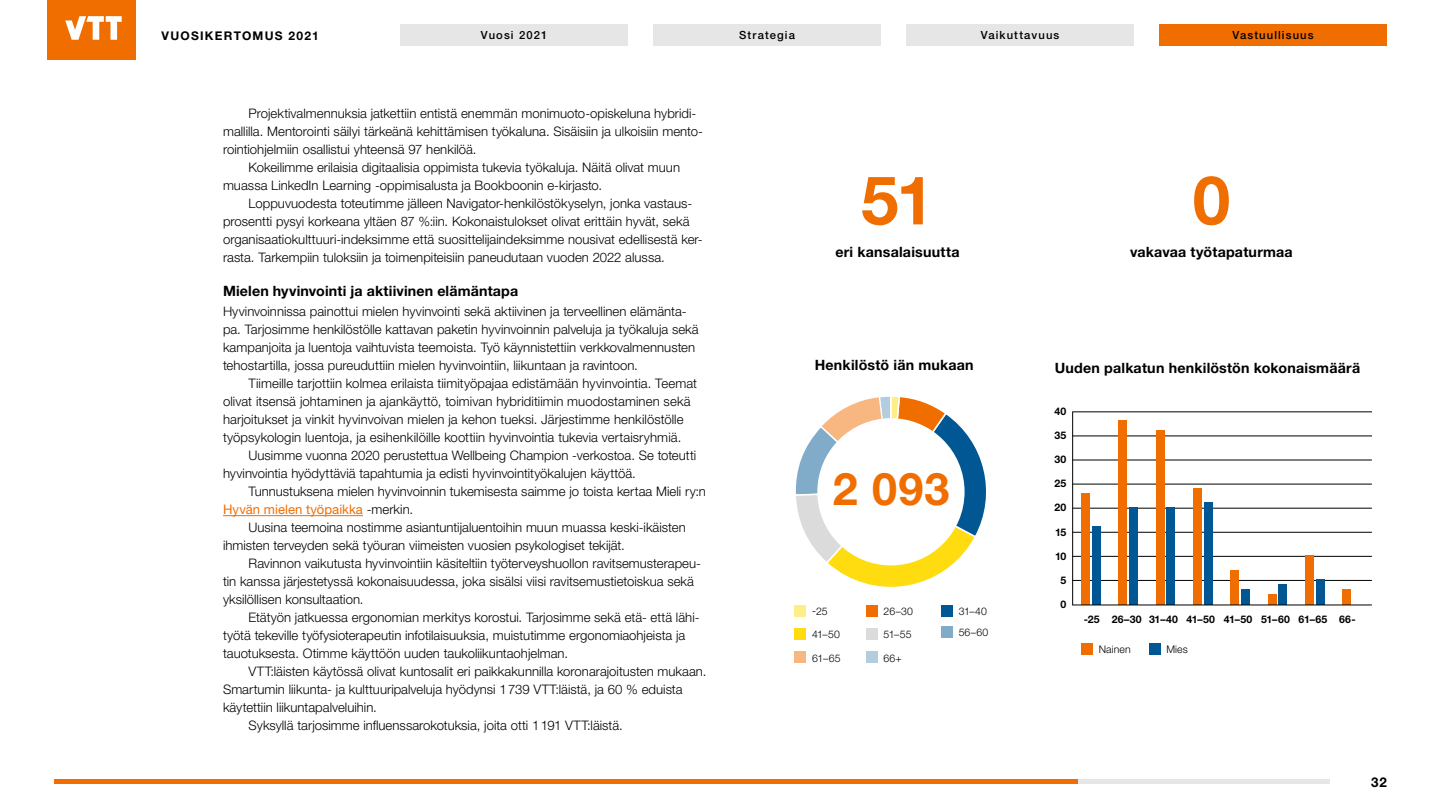
<style>
.page{position:relative;width:1440px;height:810px;background:#fff}
.page>*{position:absolute;margin:0;border:0;box-sizing:border-box;transform-origin:0 0}
.t1{font:700 67.5px "Helvetica Neue LT Std";color:#f06e00}
.t2{font:700 45px "Helvetica Neue LT Std";color:#f06e00}
.t3{font:700 14.25px "Helvetica Neue LT Std";letter-spacing:.015em;color:#000}
.t4{font:700 13.5px "Helvetica Neue LT Std";color:#000}
.t5{font:300 13.12px/18px "Helvetica Neue LT Std";color:#000}
.t6{font:13.12px "Helvetica Neue LT Std";color:#f06e00}
.t7{font:700 12px "Helvetica Neue LT Std";letter-spacing:.1em;color:#000}
.t8{font:500 11.25px "Helvetica Neue LT Std";letter-spacing:.1em;color:#000}
.t9{font:700 10.5px "Helvetica Neue LT Std";letter-spacing:.015em;color:#000}
.t10{font:300 10.5px "Helvetica Neue LT Std";letter-spacing:.005em;color:#000}
.s1{font-weight:300;color:#000}
.s2{font-size:12px}
</style>
<div class="page">
<hr style="left:55px;top:780px;width:1275px;height:4px;background:#e6e6e6">
<hr style="left:54px;top:780px;width:1024px;height:4px;background:#f06e00">
<hr style="left:223px;top:515px;width:140px;height:1px;background:#f06e00">
<div style="left:866px;top:605px;width:12px;height:12px;background:#f06e00"></div>
<div style="left:794px;top:605px;width:12px;height:12px;background:#ffed87"></div>
<div style="left:941px;top:605px;width:12px;height:12px;background:#005794"></div>
<div style="left:795px;top:628px;width:11px;height:12px;background:#ffdc0f"></div>
<div style="left:866px;top:628px;width:12px;height:12px;background:#dbdbdb"></div>
<div style="left:941px;top:627px;width:12px;height:11px;background:#80abc9"></div>
<div style="left:795px;top:651px;width:11px;height:12px;background:#f8b780"></div>
<div style="left:866px;top:651px;width:12px;height:12px;background:#b3cddf"></div>
<svg style="left:795px;top:396px;width:191px;height:191px"></svg>
<div style="left:817px;top:418px;width:148px;height:147px;background:#fff;border-radius:50%"></div>
<hr style="left:1073px;top:436px;width:299px;height:1px;background:#000">
<hr style="left:1072px;top:412px;width:300px;height:1px;background:#000">
<hr style="left:1072px;top:460px;width:300px;height:1px;background:#000">
<hr style="left:1072px;top:484px;width:300px;height:1px;background:#000">
<hr style="left:1072px;top:508px;width:300px;height:1px;background:#000">
<hr style="left:1072px;top:532px;width:300px;height:1px;background:#000">
<hr style="left:1072px;top:556px;width:300px;height:1px;background:#000">
<hr style="left:1072px;top:580px;width:300px;height:1px;background:#000">
<hr style="left:1072px;top:412px;width:1px;height:193px;background:#000">
<div style="left:1092px;top:527px;width:9px;height:78px;background:#005794"></div>
<div style="left:1081px;top:493px;width:9px;height:112px;background:#f06e00"></div>
<div style="left:1241px;top:590px;width:9px;height:15px;background:#005794"></div>
<div style="left:1231px;top:570px;width:8px;height:35px;background:#f06e00"></div>
<div style="left:1129px;top:508px;width:9px;height:97px;background:#005794"></div>
<div style="left:1119px;top:420px;width:8px;height:185px;background:#f06e00"></div>
<div style="left:1279px;top:585px;width:8px;height:20px;background:#005794"></div>
<div style="left:1268px;top:594px;width:8px;height:11px;background:#f06e00"></div>
<div style="left:1167px;top:508px;width:8px;height:97px;background:#005794"></div>
<div style="left:1156px;top:430px;width:9px;height:175px;background:#f06e00"></div>
<div style="left:1316px;top:580px;width:8px;height:25px;background:#005794"></div>
<div style="left:1305px;top:556px;width:9px;height:49px;background:#f06e00"></div>
<div style="left:1204px;top:503px;width:8px;height:102px;background:#005794"></div>
<div style="left:1193px;top:488px;width:9px;height:117px;background:#f06e00"></div>
<div style="left:1343px;top:590px;width:8px;height:15px;background:#f06e00"></div>
<hr style="left:1073px;top:605px;width:299px;height:1px;background:#000">
<div style="left:1081px;top:644px;width:12px;height:11px;background:#f06e00"></div>
<div style="left:1149px;top:644px;width:11px;height:11px;background:#005794"></div>
<div style="left:48px;top:0;width:88px;height:59px;background:#f06e00"></div>
<svg style="left:65px;top:16px;width:57px;height:24px"></svg>
<div style="left:400px;top:24px;width:228px;height:22px;background:#e6e6e6"></div>
<div style="left:653px;top:24px;width:228px;height:22px;background:#e6e6e6"></div>
<div style="left:906px;top:24px;width:228px;height:22px;background:#e6e6e6"></div>
<div style="left:1159px;top:24px;width:228px;height:22px;background:#f06e00"></div>
<p class="t7" style="left:162px;top:28px;width:159px">VUOSIKERTOMUS 2021</p>
<p class="t8" style="left:1233px;top:29px;width:83px">Vastuullisuus</p>
<p class="t8" style="left:481px;top:29px;width:68px">Vuosi 2021</p>
<p class="t8" style="left:739px;top:29px;width:57px">Strategia</p>
<p class="t8" style="left:981px;top:29px;width:80px">Vaikuttavuus</p>
<p class="t5" style="left:249px;top:104px;width:449px">Projektivalmennuksia jatkettiin entistä enemmän monimuoto-opiskeluna hybridi-</p>
<p class="t5" style="left:223px;top:122px;width:481px">mallilla. Mentorointi säilyi tärkeänä kehittämisen työkaluna. Sisäisiin ja ulkoisiin mento-</p>
<p class="t5" style="left:223px;top:140px;width:255px">rointiohjelmiin osallistui yhteensä 97 henkilöä.</p>
<p class="t5" style="left:249px;top:158px;width:433px">Kokeilimme erilaisia digitaalisia oppimista tukevia työkaluja. Näitä olivat muun</p>
<p class="t5" style="left:223px;top:176px;width:381px">muassa LinkedIn Learning -oppimisalusta ja Bookboonin e-kirjasto.</p>
<p class="t5" style="left:249px;top:194px;width:445px">Loppuvuodesta toteutimme jälleen Navigator-henkilöstökyselyn, jonka vastaus-</p>
<p class="t5" style="left:223px;top:212px;width:468px">prosentti pysyi korkeana yltäen 87 %:iin. Kokonaistulokset olivat erittäin hyvät, sekä</p>
<p class="t5" style="left:223px;top:230px;width:481px">organisaatiokulttuuri-indeksimme että suosittelijaindeksimme nousivat edellisestä ker-</p>
<p class="t5" style="left:223px;top:248px;width:443px">rasta. Tarkempiin tuloksiin ja toimenpiteisiin paneudutaan vuoden 2022 alussa.</p>
<p class="t3" style="left:223px;top:282px;width:297px">Mielen hyvinvointi ja aktiivinen elämäntapa</p>
<p class="t5" style="left:223px;top:302px;width:477px">Hyvinvoinnissa painottui mielen hyvinvointi sekä aktiivinen ja terveellinen elämänta&shy;pa. Tarjosimme henkilöstölle kattavan paketin hyvinvoinnin palveluja ja työkaluja sekä kampanjoita ja luentoja vaihtuvista teemoista. Työ käynnistettiin verkkovalmennusten tehostartilla, jossa pureuduttiin mielen hyvinvointiin, liikuntaan ja ravintoon.</p>
<p class="t5" style="left:223px;top:374px;width:476px;text-indent:26px">Tiimeille tarjottiin kolmea erilaista tiimityöpajaa edistämään hyvinvointia. Teemat olivat itsensä johtaminen ja ajankäyttö, toimivan hybriditiimin muodostaminen sekä harjoitukset ja vinkit hyvinvoivan mielen ja kehon tueksi. Järjestimme henkilöstölle työpsykologin luentoja, ja esihenkilöille koottiin hyvinvointia tukevia vertaisryhmiä.</p>
<p class="t5" style="left:223px;top:446px;width:475px;text-indent:26px">Uusimme vuonna 2020 perustettua Wellbeing Champion -verkostoa. Se toteutti hyvinvointia hyödyttäviä tapahtumia ja edisti hyvinvointityökalujen käyttöä.</p>
<p class="t5" style="left:249px;top:482px;width:459px">Tunnustuksena mielen hyvinvoinnin tukemisesta saimme jo toista kertaa Mieli ry:n</p>
<p class="t6" style="left:223px;top:501px;width:192px">Hyvän mielen työpaikka <span class="s1">-merkin.</span></p>
<p class="t5" style="left:249px;top:518px;width:439px">Uusina teemoina nostimme asiantuntijaluentoihin muun muassa keski-ikäisten</p>
<p class="t5" style="left:223px;top:536px;width:403px">ihmisten terveyden sekä työuran viimeisten vuosien psykologiset tekijät.</p>
<p class="t5" style="left:249px;top:554px;width:454px">Ravinnon vaikutusta hyvinvointiin käsiteltiin työterveyshuollon ravitsemusterapeu-</p>
<p class="t5" style="left:223px;top:572px;width:473px">tin kanssa järjestetyssä kokonaisuudessa, joka sisälsi viisi ravitsemustietoiskua sekä</p>
<p class="t5" style="left:223px;top:590px;width:142px">yksilöllisen konsultaation.</p>
<p class="t5" style="left:249px;top:608px;width:453px">Etätyön jatkuessa ergonomian merkitys korostui. Tarjosimme sekä etä- että lähi-</p>
<p class="t5" style="left:223px;top:626px;width:464px">työtä tekeville työfysioterapeutin infotilaisuuksia, muistutimme ergonomiaohjeista ja</p>
<p class="t5" style="left:223px;top:644px;width:347px">tauotuksesta. Otimme käyttöön uuden taukoliikuntaohjelman.</p>
<p class="t5" style="left:249px;top:662px;width:459px">VTT:läisten käytössä olivat kuntosalit eri paikkakunnilla koronarajoitusten mukaan.</p>
<p class="t5" style="left:223px;top:680px;width:461px">Smartumin liikunta- ja kulttuuripalveluja hyödynsi 1 739 VTT:läistä, ja 60 % eduista</p>
<p class="t5" style="left:223px;top:698px;width:155px">käytettiin liikuntapalveluihin.</p>
<p class="t5" style="left:249px;top:716px;width:376px">Syksyllä tarjosimme influenssarokotuksia, joita otti 1 191 VTT:läistä.</p>
<h1 class="t1" style="left:861px;top:159px;width:74px">51</h1>
<p class="t3" style="left:835px;top:243px;width:126px">eri kansalaisuutta</p>
<p class="t3" style="left:815px;top:356px;width:160px">Henkilöstö iän mukaan</p>
<h2 class="t2" style="left:833px;top:461px;width:118px">2 093</h2>
<p class="t10" style="left:812px;top:605px;width:17px"><span class="s2">-</span>25</p>
<p class="t10" style="left:884px;top:605px;width:31px">26–30</p>
<p class="t10" style="left:959px;top:605px;width:30px">31–40</p>
<p class="t10" style="left:812px;top:628px;width:29px">41–50</p>
<p class="t10" style="left:884px;top:628px;width:29px">51–55</p>
<p class="t10" style="left:959px;top:626px;width:31px">56–60</p>
<p class="t10" style="left:812px;top:651px;width:30px">61–65</p>
<p class="t10" style="left:884px;top:651px;width:20px">66+</p>
<h1 class="t1" style="left:1193px;top:159px;width:39px">0</h1>
<p class="t3" style="left:1130px;top:243px;width:164px">vakavaa työtapaturmaa</p>
<p class="t3" style="left:1055px;top:359px;width:307px">Uuden palkatun henkilöstön kokonaismäärä</p>
<p class="t9" style="left:1055px;top:405px;width:13px">40</p>
<p class="t9" style="left:1055px;top:429px;width:13px">35</p>
<p class="t9" style="left:1055px;top:453px;width:13px">30</p>
<p class="t9" style="left:1055px;top:477px;width:13px">25</p>
<p class="t9" style="left:1055px;top:501px;width:13px">20</p>
<p class="t9" style="left:1055px;top:525px;width:13px">15</p>
<p class="t9" style="left:1055px;top:549px;width:13px">10</p>
<p class="t9" style="left:1061px;top:573px;width:7px">5</p>
<p class="t9" style="left:1061px;top:598px;width:7px">0</p>
<p class="t9" style="left:1084px;top:612px;width:273px">-25 26–30 31–40 41–50 41–50 51–60 61–65 66-</p>
<p class="t10" style="left:1099px;top:643px;width:34px">Nainen</p>
<p class="t10" style="left:1166px;top:643px;width:23px">Mies</p>
<p class="t4" style="left:1371px;top:774px;width:17px">32</p>
</div>
